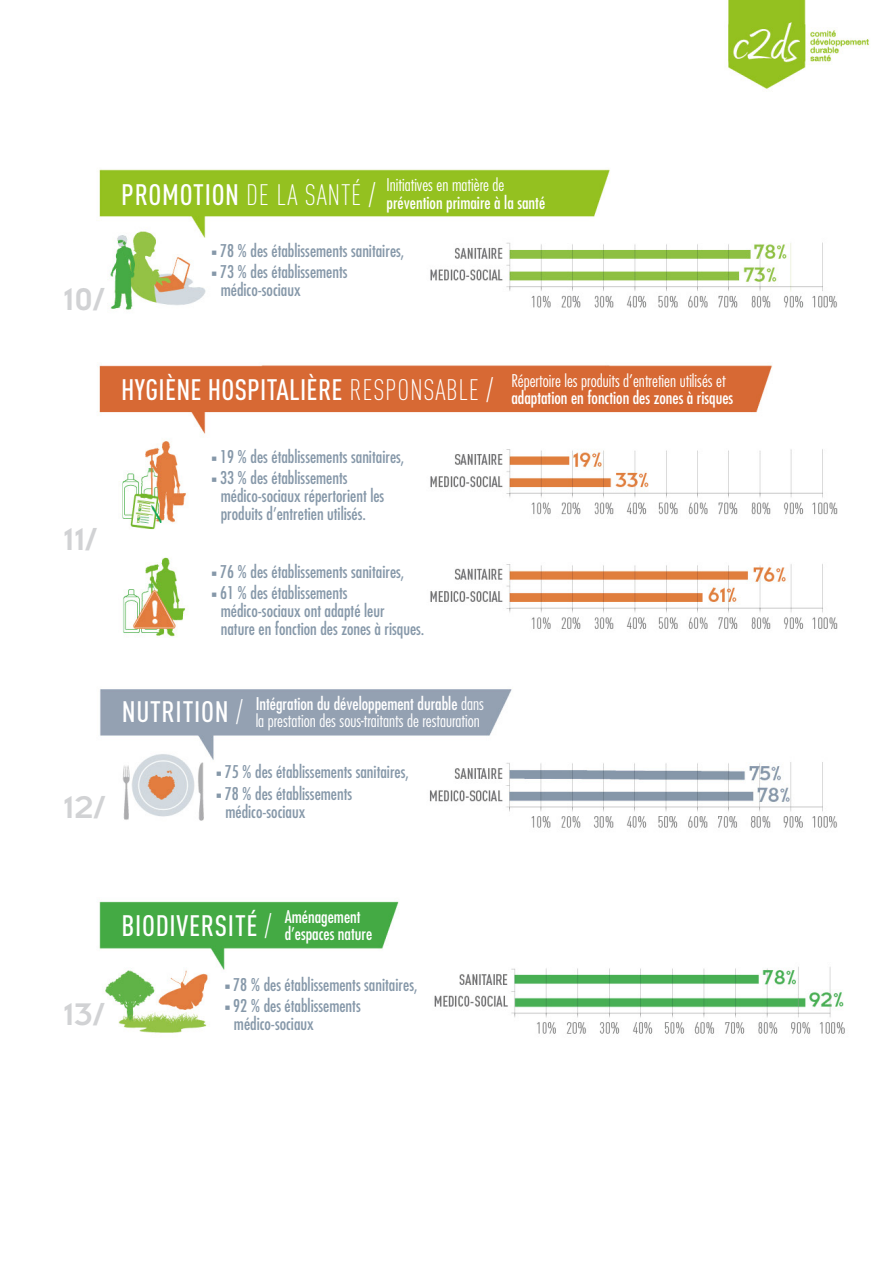
<style>
.page{position:relative;width:893px;height:1263px;background:#fff}
.page>*{position:absolute;margin:0;border:0;box-sizing:border-box;transform-origin:0 0}
.t1{font:34.35px "Insignia LT Std";color:#d1d2d4}
.t2{font:500 29.25px "DIN Cond";letter-spacing:.025em;color:#fff}
.t3{font:300 29.25px "DIN Cond";letter-spacing:.025em;color:#fff}
.t4{font:condensed 17.1px "Futura";color:#8698a9}
.t5{font:condensed 17.1px "Futura";color:#fff}
.t6{font:300 condensed 17.1px "Futura";color:#fff}
.s1{font-weight:500}
.s2{font-weight:300}
</style>
<div class="page">
<img style="left:99px;top:0;width:770px;height:1034px">
<svg style="left:225px;top:984px;width:5px;height:4px"></svg>
<svg style="left:225px;top:1005px;width:5px;height:5px"></svg>
<svg style="left:217px;top:772px;width:4px;height:4px"></svg>
<svg style="left:217px;top:793px;width:4px;height:4px"></svg>
<svg style="left:212px;top:250px;width:5px;height:5px"></svg>
<svg style="left:212px;top:272px;width:5px;height:4px"></svg>
<svg style="left:212px;top:457px;width:5px;height:4px"></svg>
<svg style="left:212px;top:478px;width:5px;height:4px"></svg>
<svg style="left:212px;top:571px;width:5px;height:5px"></svg>
<svg style="left:212px;top:593px;width:5px;height:4px"></svg>
<p class="t1" style="left:64px;top:282px;width:42px">10/</p>
<p class="t3" style="left:121px;top:178px;width:256px"><span class="s1">PROMOTION</span> DE LA SANTÉ /</p>
<p class="t6" style="left:387px;top:175px;width:119px">Initiatives en matière de</p>
<p class="t5" style="left:387px;top:192px;width:160px">prévention primaire à la santé</p>
<p class="t4" style="left:220px;top:240px;width:186px">78 % des établissements sanitaires,</p>
<p class="t4" style="left:220px;top:261px;width:129px">73 % des établissements</p>
<p class="t4" style="left:221px;top:279px;width:82px">médico-sociaux</p>
<p class="t1" style="left:64px;top:521px;width:35px">11/</p>
<p class="t2" style="left:121px;top:372px;width:373px">HYGIÈNE HOSPITALIÈRE <span class="s2">RESPONSABLE /</span></p>
<p class="t4" style="left:220px;top:446px;width:186px">19 % des établissements sanitaires,</p>
<p class="t4" style="left:220px;top:468px;width:129px">33 % des établissements</p>
<p class="t4" style="left:221px;top:486px;width:165px">médico-sociaux répertorient les</p>
<p class="t4" style="left:221px;top:504px;width:147px">produits d’entretien utilisés.</p>
<p class="t4" style="left:220px;top:561px;width:186px">76 % des établissements sanitaires,</p>
<p class="t4" style="left:220px;top:582px;width:129px">61 % des établissements</p>
<p class="t4" style="left:221px;top:600px;width:165px">médico-sociaux ont adapté leur</p>
<p class="t4" style="left:221px;top:618px;width:205px">nature en fonction des zones à risques.</p>
<p class="t6" style="left:511px;top:371px;width:216px">Répertoire les produits d’entretien utilisés et</p>
<p class="t5" style="left:511px;top:388px;width:223px">adaptation en fonction des zones à risques</p>
<p class="t1" style="left:64px;top:789px;width:43px">12/</p>
<p class="t2" style="left:122px;top:694px;width:122px">NUTRITION <span class="s2">/</span></p>
<p class="t5" style="left:256px;top:694px;width:230px">Intégration du développement durable <span class="s2">dans</span></p>
<p class="t6" style="left:256px;top:711px;width:226px">la prestation des sous-traitants de restauration</p>
<p class="t4" style="left:225px;top:761px;width:186px">75 % des établissements sanitaires,</p>
<p class="t4" style="left:225px;top:783px;width:129px">78 % des établissements</p>
<p class="t4" style="left:225px;top:801px;width:82px">médico-sociaux</p>
<p class="t1" style="left:64px;top:997px;width:42px">13/</p>
<p class="t2" style="left:121px;top:908px;width:152px">BIODIVERSITÉ <span class="s2">/</span></p>
<p class="t5" style="left:285px;top:906px;width:77px">Aménagement</p>
<p class="t5" style="left:285px;top:923px;width:89px">d’espaces nature</p>
<p class="t4" style="left:233px;top:974px;width:186px">78 % des établissements sanitaires,</p>
<p class="t4" style="left:233px;top:995px;width:129px">92 % des établissements</p>
<p class="t4" style="left:234px;top:1013px;width:82px">médico-sociaux</p>
</div>
